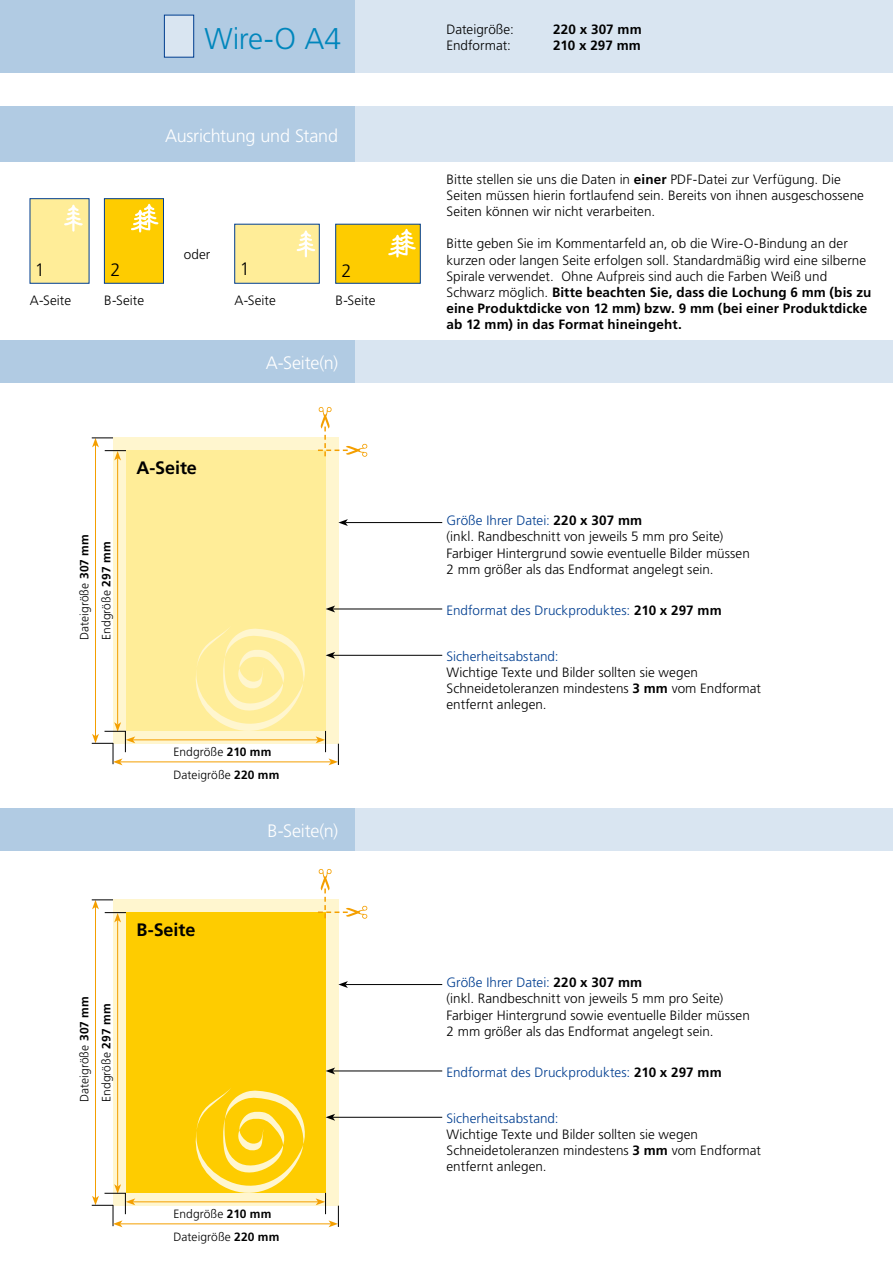
<style>
.page{position:relative;width:893px;height:1263px;background:#fff}
.page>*{position:absolute;margin:0;border:0;box-sizing:border-box;transform-origin:0 0}
.t1{font:300 30px "Frutiger";letter-spacing:-.01em;color:#0086bc}
.t2{font:300 18px "Frutiger";letter-spacing:-.015em;color:#fff}
.t3{font:700 18px "Frutiger";letter-spacing:-.005em;color:#000}
.t4{font:300 18px "Frutiger";color:#000}
.t5{font:300 13.5px/16.2px "Frutiger";color:#000}
.t6{font:300 13.5px "Frutiger";letter-spacing:.005em;color:#003e90}
.t7{font:700 13.5px/16.2px "Frutiger";letter-spacing:.01em;color:#000}
.t8{font:300 12px "Frutiger";letter-spacing:.005em;color:#000}
.s1{font-weight:700}
.s2{color:#003e90}
.s3{font-weight:700;color:#000}
</style>
<div class="page">
<div style="left:0;top:0;width:893px;height:72px;background:#d9e5f1"></div>
<div style="left:0;top:0;width:355px;height:72px;background:#b1cbe3"></div>
<div style="left:0;top:106px;width:893px;height:56px;background:#d9e5f1"></div>
<div style="left:0;top:106px;width:355px;height:56px;background:#b1cbe3"></div>
<div style="left:0;top:340px;width:893px;height:43px;background:#d9e5f1"></div>
<div style="left:0;top:340px;width:355px;height:43px;background:#b1cbe3"></div>
<div style="left:0;top:808px;width:893px;height:42px;background:#d9e5f1"></div>
<div style="left:0;top:808px;width:355px;height:42px;background:#b1cbe3"></div>
<div style="left:164px;top:15px;width:30px;height:42px;background:#d9e5f1;border:1px solid #003e90"></div>
<div style="left:113px;top:437px;width:225px;height:307px;background:#fff6cf"></div>
<div style="left:113px;top:899px;width:225px;height:307px;background:#fff6cf"></div>
<div style="left:126px;top:450px;width:200px;height:281px;background:#ffed98"></div>
<div style="left:126px;top:912px;width:200px;height:281px;background:#fecc00"></div>
<hr style="left:95px;top:445px;width:1px;height:291px;background:#f49f00">
<hr style="left:95px;top:907px;width:1px;height:291px;background:#f49f00">
<hr style="left:117px;top:458px;width:1px;height:266px;background:#f49f00">
<hr style="left:117px;top:920px;width:1px;height:266px;background:#f49f00">
<svg style="left:195px;top:627px;width:110px;height:104px"></svg>
<svg style="left:195px;top:1088px;width:110px;height:105px"></svg>
<svg style="left:92px;top:437px;width:34px;height:23px"></svg>
<svg style="left:92px;top:899px;width:34px;height:23px"></svg>
<svg style="left:318px;top:407px;width:49px;height:50px"></svg>
<svg style="left:318px;top:869px;width:49px;height:50px"></svg>
<hr style="left:133px;top:739px;width:185px;height:1px;background:#f49f00">
<hr style="left:133px;top:1201px;width:185px;height:1px;background:#f49f00">
<hr style="left:120px;top:761px;width:211px;height:1px;background:#f49f00">
<svg style="left:316px;top:731px;width:23px;height:34px"></svg>
<svg style="left:92px;top:722px;width:43px;height:43px"></svg>
<hr style="left:120px;top:1223px;width:211px;height:1px;background:#f49f00">
<svg style="left:316px;top:1193px;width:23px;height:34px"></svg>
<svg style="left:92px;top:1184px;width:43px;height:43px"></svg>
<hr style="left:345px;top:522px;width:97px;height:1px;background:#000">
<svg style="left:338px;top:519px;width:10px;height:7px"></svg>
<hr style="left:345px;top:984px;width:97px;height:1px;background:#000">
<svg style="left:338px;top:981px;width:10px;height:7px"></svg>
<hr style="left:333px;top:609px;width:109px;height:1px;background:#000">
<svg style="left:326px;top:605px;width:9px;height:7px"></svg>
<hr style="left:333px;top:1070px;width:109px;height:1px;background:#000">
<svg style="left:326px;top:1067px;width:9px;height:7px"></svg>
<hr style="left:333px;top:655px;width:109px;height:1px;background:#000">
<svg style="left:326px;top:652px;width:9px;height:7px"></svg>
<hr style="left:333px;top:1117px;width:109px;height:1px;background:#000">
<svg style="left:326px;top:1114px;width:9px;height:7px"></svg>
<div style="left:30px;top:198px;width:59px;height:85px;background:#ffed98"></div>
<svg style="left:64px;top:205px;width:19px;height:27px"></svg>
<div style="left:234px;top:224px;width:86px;height:59px;background:#ffed98;border:1px solid #003e90"></div>
<svg style="left:297px;top:230px;width:18px;height:27px"></svg>
<div style="left:104px;top:198px;width:60px;height:85px;background:#fecc00;border:1px solid #003e90"></div>
<svg style="left:131px;top:204px;width:27px;height:28px"></svg>
<div style="left:335px;top:224px;width:85px;height:59px;background:#fecc00"></div>
<svg style="left:388px;top:229px;width:28px;height:28px"></svg>
<h1 class="t1" style="left:204px;top:21px;width:138px">Wire-O A4</h1>
<p class="t5" style="left:446px;top:21px;width:69px">Dateigröße:<br>Endformat:</p>
<p class="t7" style="left:553px;top:21px;width:90px">220 x 307 mm<br>210 x 297 mm</p>
<h2 class="t2" style="left:165px;top:125px;width:174px">Ausrichtung und Stand</h2>
<p class="t5" style="left:184px;top:246px;width:28px">oder</p>
<h2 class="t4" style="left:35px;top:260px;width:12px">1</h2>
<h2 class="t4" style="left:240px;top:259px;width:12px">1</h2>
<p class="t5" style="left:30px;top:292px;width:43px">A-Seite</p>
<p class="t5" style="left:234px;top:292px;width:43px">A-Seite</p>
<h2 class="t4" style="left:111px;top:260px;width:12px">2</h2>
<h2 class="t4" style="left:341px;top:260px;width:12px">2</h2>
<p class="t5" style="left:104px;top:292px;width:42px">B-Seite</p>
<p class="t5" style="left:335px;top:292px;width:42px">B-Seite</p>
<h2 class="t3" style="left:136px;top:457px;width:62px">A-Seite</h2>
<p class="t8" style="left:78px;top:640px;width:107px;rotate:-90deg">Dateigröße <span class="s1">307 mm</span></p>
<p class="t8" style="left:100px;top:640px;width:100px;rotate:-90deg">Endgröße <span class="s1">297 mm</span></p>
<h2 class="t2" style="left:266px;top:352px;width:74px">A-Seite(n)</h2>
<p class="t8" style="left:174px;top:745px;width:99px">Endgröße <span class="s1">210 mm</span></p>
<p class="t8" style="left:174px;top:768px;width:107px">Dateigröße <span class="s1">220 mm</span></p>
<h2 class="t2" style="left:267px;top:820px;width:72px">B-Seite(n)</h2>
<p class="t8" style="left:78px;top:1102px;width:107px;rotate:-90deg">Dateigröße <span class="s1">307 mm</span></p>
<p class="t8" style="left:100px;top:1102px;width:100px;rotate:-90deg">Endgröße <span class="s1">297 mm</span></p>
<h2 class="t3" style="left:136px;top:919px;width:61px">B-Seite</h2>
<p class="t8" style="left:174px;top:1207px;width:99px">Endgröße <span class="s1">210 mm</span></p>
<p class="t8" style="left:174px;top:1230px;width:107px">Dateigröße <span class="s1">220 mm</span></p>
<p class="t5" style="left:446px;top:171px;width:419px">Bitte stellen sie uns die Daten in <span class="s1">einer</span> PDF-Datei zur Verfügung. Die<br>Seiten müssen hierin fortlaufend sein. Bereits von ihnen ausgeschossene<br>Seiten können wir nicht verarbeiten.</p>
<p class="t5" style="left:446px;top:236px;width:426px">Bitte geben Sie im Kommentarfeld an, ob die Wire-O-Bindung an der kurzen oder langen Seite erfolgen soll. Standardmäßig wird eine silberne Spirale verwendet. Ohne Aufpreis sind auch die Farben Weiß und Schwarz möglich. <span class="s1">Bitte beachten Sie, dass die Lochung 6 mm (bis zu eine Produktdicke von 12 mm) bzw. 9 mm (bei einer Produktdicke ab 12 mm) in das Format hineingeht.</span></p>
<p class="t5" style="left:446px;top:512px;width:305px"><span class="s2">Größe Ihrer Datei:</span> <span class="s1">220 x 307 mm<br></span>(inkl. Randbeschnitt von jeweils 5 mm pro Seite)<br>Farbiger Hintergrund sowie eventuelle Bilder müssen 2 mm größer als das Endformat angelegt sein.</p>
<p class="t6" style="left:446px;top:602px;width:277px">Endformat des Druckproduktes: <span class="s3">210 x 297 mm</span></p>
<p class="t6" style="left:446px;top:648px;width:114px">Sicherheitsabstand:</p>
<p class="t5" style="left:446px;top:664px;width:316px">Wichtige Texte und Bilder sollten sie wegen<br>Schneidetoleranzen mindestens <span class="s1">3 mm</span> vom Endformat entfernt anlegen.</p>
<p class="t5" style="left:446px;top:974px;width:305px"><span class="s2">Größe Ihrer Datei:</span> <span class="s1">220 x 307 mm<br></span>(inkl. Randbeschnitt von jeweils 5 mm pro Seite)<br>Farbiger Hintergrund sowie eventuelle Bilder müssen 2 mm größer als das Endformat angelegt sein.</p>
<p class="t6" style="left:446px;top:1064px;width:277px">Endformat des Druckproduktes: <span class="s3">210 x 297 mm</span></p>
<p class="t6" style="left:446px;top:1110px;width:114px">Sicherheitsabstand:</p>
<p class="t5" style="left:446px;top:1126px;width:316px">Wichtige Texte und Bilder sollten sie wegen<br>Schneidetoleranzen mindestens <span class="s1">3 mm</span> vom Endformat entfernt anlegen.</p>
</div>
